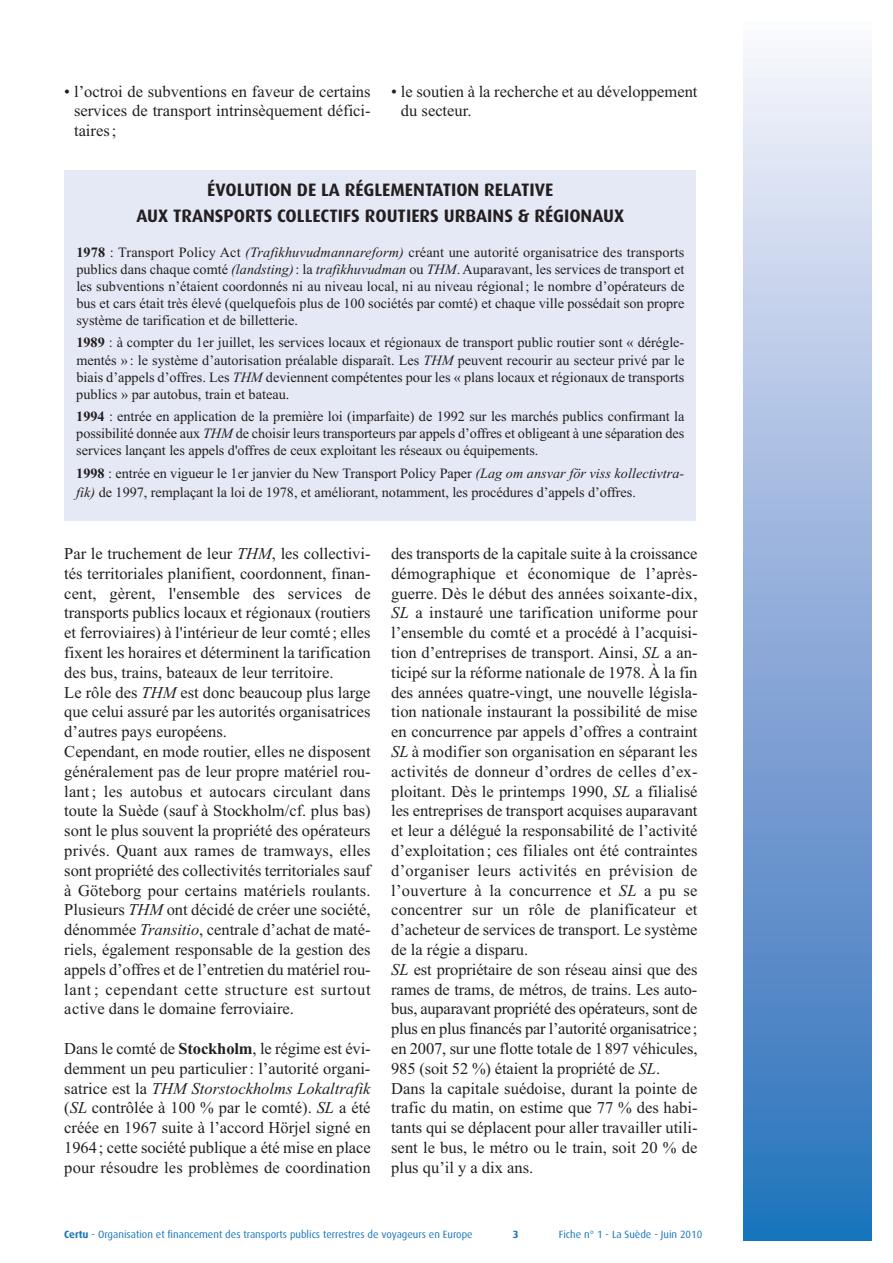
<style>
.page{position:relative;width:893px;height:1263px;background:#fff}
.page>*{position:absolute;margin:0;border:0;box-sizing:border-box;transform-origin:0 0}
.t1{font:700 18px/26.2px "Dax OT";color:#231f20;text-align:center}
.t2{font:16.5px/19.8px "Times New Roman";color:#231f20}
.t3{font:14.25px/17.1px "Times New Roman";letter-spacing:-.005em;color:#231f20;text-align:justify}
.t4{font:10.5px "Dax OT";color:#1475bc}
.t5{font:700 10.5px "Dax OT";color:#1475bc}
.s1{font-weight:700}
.s2{font-style:italic}
</style>
<div class="page">
<div style="left:743px;top:21px;width:128px;height:1220px;background:linear-gradient(to bottom,#f8f2fb,#256db9)"></div>
<div style="left:64px;top:170px;width:632px;height:351px;background:#e5e9f6"></div>
<p class="t2" style="left:74px;top:83px;width:298px;text-align:justify;text-indent:-10px">• l’octroi de subventions en faveur de certains services de transport intrinsèquement défici&shy;taires ;</p>
<p class="t2" style="left:401px;top:83px;width:298px;text-indent:-10px">• le soutien à la recherche et au développement du secteur.</p>
<p class="t1" style="left:136px;top:178px;width:489px">ÉVOLUTION DE LA RÉGLEMENTATION RELATIVE<br>AUX TRANSPORTS COLLECTIFS ROUTIERS URBAINS &amp; RÉGIONAUX</p>
<p class="t3" style="left:76px;top:245px;width:609px"><span class="s1">1978</span> : Transport Policy Act <span class="s2">(Trafikhuvudmannareform)</span> créant une autorité organisatrice des transports publics dans chaque comté <span class="s2">(landsting)</span>: la <span class="s2">trafikhuvudman</span> ou <span class="s2">THM</span>. Auparavant, les services de transport et les subventions n’étaient coordonnés ni au niveau local, ni au niveau régional ; le nombre d’opérateurs de bus et cars était très élevé (quelquefois plus de 100 sociétés par comté) et chaque ville possédait son propre système de tarification et de billetterie.</p>
<p class="t3" style="left:76px;top:335px;width:609px"><span class="s1">1989</span> : à compter du 1er juillet, les services locaux et régionaux de transport public routier sont « dérégle&shy;mentés » : le système d’autorisation préalable disparaît. Les <span class="s2">THM</span> peuvent recourir au secteur privé par le biais d’appels d’offres. Les <span class="s2">THM</span> deviennent compétentes pour les « plans locaux et régionaux de transports publics » par autobus, train et bateau.</p>
<p class="t3" style="left:76px;top:409px;width:609px"><span class="s1">1994</span> : entrée en application de la première loi (imparfaite) de 1992 sur les marchés publics confirmant la possibilité donnée aux <span class="s2">THM</span> de choisir leurs transporteurs par appels d’offres et obligeant à une séparation des services lançant les appels d'offres de ceux exploitant les réseaux ou équipements.</p>
<p class="t3" style="left:76px;top:465px;width:609px;line-height:18.6px"><span class="s1">1998</span> : entrée en vigueur le 1er janvier du New Transport Policy Paper <span class="s2">(Lag om ansvar för viss kollectivtra&shy;fik)</span> de 1997, remplaçant la loi de 1978, et améliorant, notamment, les procédures d’appels d’offres.</p>
<p class="t2" style="left:64px;top:545px;width:308px">Par le truchement de leur <span class="s2">THM</span>, les collectivi&shy;tés territoriales planifient, coordonnent, finan&shy;cent, gèrent, l'ensemble des services de transports publics locaux et régionaux (routiers et ferroviaires) à l'intérieur de leur comté; elles fixent les horaires et déterminent la tarification des bus, trains, bateaux de leur territoire.<br>Le rôle des <span class="s2">THM</span> est donc beaucoup plus large que celui assuré par les autorités organisatrices d’autres pays européens.<br>Cependant, en mode routier, elles ne disposent généralement pas de leur propre matériel rou&shy;lant ; les autobus et autocars circulant dans toute la Suède (sauf à Stockholm/cf. plus bas) sont le plus souvent la propriété des opérateurs privés. Quant aux rames de tramways, elles sont propriété des collectivités territoriales sauf à Göteborg pour certains matériels roulants.<br>Plusieurs <span class="s2">THM</span> ont décidé de créer une société, dénommée <span class="s2">Transitio</span>, centrale d’achat de maté&shy;riels, également responsable de la gestion des appels d’offres et de l’entretien du matériel rou&shy;lant ; cependant cette structure est surtout active dans le domaine ferroviaire.</p>
<p class="t2" style="left:64px;top:1040px;width:308px;text-align:justify">Dans le comté de <span class="s1">Stockholm</span>, le régime est évi&shy;demment un peu particulier : l’autorité organi&shy;satrice est la <span class="s2">THM Storstockholms Lokaltrafik </span>(<span class="s2">SL</span> contrôlée à 100 % par le comté). <span class="s2">SL</span> a été créée en 1967 suite à l’accord Hörjel signé en 1964; cette société publique a été mise en place pour résoudre les problèmes de coordination</p>
<p class="t2" style="left:391px;top:545px;width:308px">des transports de la capitale suite à la croissance démographique et économique de l’après&shy;guerre. Dès le début des années soixante-dix, <span class="s2">SL</span> a instauré une tarification uniforme pour l’ensemble du comté et a procédé à l’acquisi&shy;tion d’entreprises de transport. Ainsi, <span class="s2">SL</span> a an&shy;ticipé sur la réforme nationale de 1978. À la fin des années quatre-vingt, une nouvelle législa&shy;tion nationale instaurant la possibilité de mise en concurrence par appels d’offres a contraint <span class="s2">SL</span> à modifier son organisation en séparant les activités de donneur d’ordres de celles d’ex&shy;ploitant. Dès le printemps 1990, <span class="s2">SL</span> a filialisé les entreprises de transport acquises auparavant et leur a délégué la responsabilité de l’activité d’exploitation; ces filiales ont été contraintes d’organiser leurs activités en prévision de l’ouverture à la concurrence et <span class="s2">SL</span> a pu se concentrer sur un rôle de planificateur et d’acheteur de services de transport. Le système de la régie a disparu.<br><span class="s2">SL</span> est propriétaire de son réseau ainsi que des rames de trams, de métros, de trains. Les auto&shy;bus, auparavant propriété des opérateurs, sont de plus en plus financés par l’autorité organisatrice; en 2007, sur une flotte totale de 1897 véhicules, 985 (soit 52 %) étaient la propriété de <span class="s2">SL</span>.<br>Dans la capitale suédoise, durant la pointe de trafic du matin, on estime que 77 % des habi&shy;tants qui se déplacent pour aller travailler utili&shy;sent le bus, le métro ou le train, soit 20 % de plus qu’il y a dix ans.</p>
<p class="t4" style="left:64px;top:1230px;width:410px"><span class="s1">Certu</span> - Organisation et financement des transports publics terrestres de voyageurs en Europe</p>
<p class="t4" style="left:559px;top:1230px;width:145px">Fiche n° 1 - La Suède - Juin 2010</p>
<p class="t5" style="left:513px;top:1230px;width:7px">3</p>
</div>
